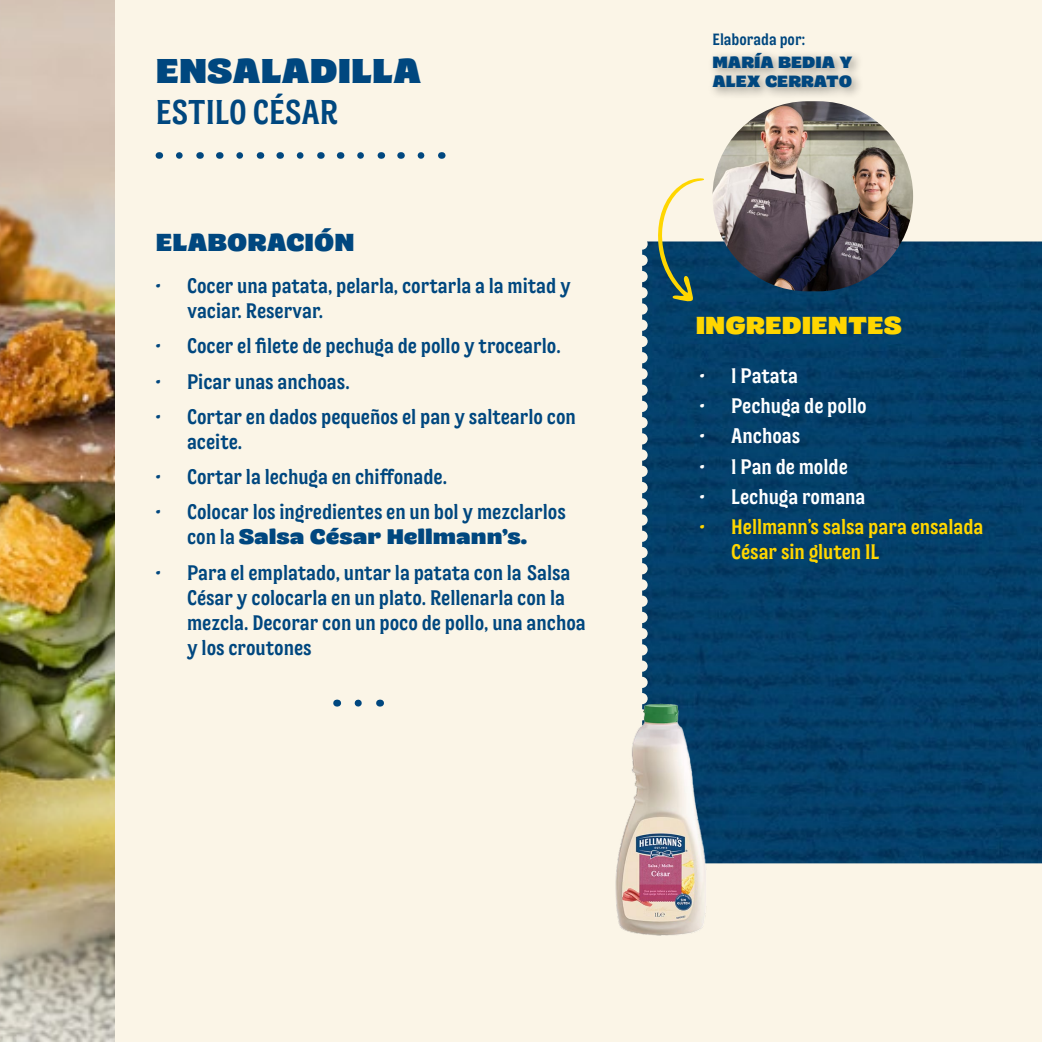
<style>
.page{position:relative;width:1042px;height:1042px;background:#fbf5e7}
.page>*{position:absolute;margin:0;border:0;box-sizing:border-box;transform-origin:0 0}
.t1{font:expanded 34.3px "Dollop Serif";color:#00477f}
.t2{font:condensed 34.3px "Dollop Serif";color:#00477f}
.t3{font:expanded 24.5px "Dollop Serif";color:#ffd600}
.t4{font:expanded 24.5px "Dollop Serif";color:#00477f}
.t5{font:condensed 21px/25.2px "Dollop Serif";color:#00477f}
.t6{font:condensed 21px "Dollop Serif";color:#fff}
.t7{font:condensed 21px/25.2px "Dollop Serif";color:#ffd600}
.t8{font:expanded 16.28px/19.4px "Dollop Serif";color:#00477f}
.t9{font:condensed 16.28px "Dollop Serif";color:#00477f}
.s1{font-stretch:expanded}
</style>
<div class="page">
<img style="left:642px;top:241px;width:400px;height:622px">
<svg style="left:179px;top:152px;width:4px;height:7px"></svg>
<svg style="left:300px;top:152px;width:4px;height:7px"></svg>
<svg style="left:421px;top:152px;width:4px;height:7px"></svg>
<svg style="left:240px;top:152px;width:4px;height:7px"></svg>
<svg style="left:360px;top:152px;width:4px;height:7px"></svg>
<svg style="left:358px;top:699px;width:4px;height:7px"></svg>
<img style="left:0;top:0;width:114px;height:1042px">
<img style="left:712px;top:101px;width:201px;height:190px;border-radius:95px">
<div style="left:707px;top:47px;width:157px;height:53px;background:#000;opacity:.38"></div>
<svg style="left:656px;top:178px;width:48px;height:125px"></svg>
<img style="left:615px;top:685px;width:184px;height:251px">
<h1 class="t1" style="left:156px;top:49px;width:267px">ENSALADILLA</h1>
<h1 class="t2" style="left:156px;top:92px;width:184px">ESTILO CÉSAR</h1>
<p class="t4" style="left:156px;top:227px;width:200px">ELABORACIÓN</p>
<p class="t5" style="left:187px;top:273px;width:385px;text-indent:-32px">• Cocer una patata, pelarla, cortarla a la mitad y vaciar. Reservar.</p>
<p class="t5" style="left:156px;top:334px;width:407px">• Cocer el filete de pechuga de pollo y trocearlo.</p>
<p class="t5" style="left:156px;top:369px;width:196px">• Picar unas anchoas.</p>
<p class="t5" style="left:187px;top:404px;width:390px;text-indent:-32px">• Cortar en dados pequeños el pan y saltearlo con aceite.</p>
<p class="t5" style="left:156px;top:464px;width:293px">• Cortar la lechuga en chiffonade.</p>
<p class="t5" style="left:156px;top:499px;width:412px;text-align:center">• Colocar los ingredientes en un bol y mezclarlos con la <span class="s1">Salsa César Hellmann’s.</span></p>
<p class="t5" style="left:187px;top:559px;width:400px;text-indent:-32px">• Para el emplatado, untar la patata con la Salsa César y colocarla en un plato. Rellenarla con la mezcla. Decorar con un poco de pollo, una anchoa y los croutones</p>
<p class="t9" style="left:712px;top:30px;width:94px">Elaborada por:</p>
<p class="t8" style="left:712px;top:52px;width:141px">MARÍA BEDIA Y<br>ALEX CERRATO</p>
<p class="t3" style="left:696px;top:310px;width:207px">INGREDIENTES</p>
<p class="t6" style="left:699px;top:364px;width:100px">• 1 Patata</p>
<p class="t6" style="left:699px;top:394px;width:169px">• Pechuga de pollo</p>
<p class="t6" style="left:699px;top:424px;width:102px">• Anchoas</p>
<p class="t6" style="left:699px;top:454px;width:150px">• 1 Pan de molde</p>
<p class="t6" style="left:699px;top:484px;width:167px">• Lechuga romana</p>
<p class="t7" style="left:731px;top:514px;width:254px;text-indent:-32px">• Hellmann’s salsa para ensalada<br>César sin gluten 1L</p>
</div>
